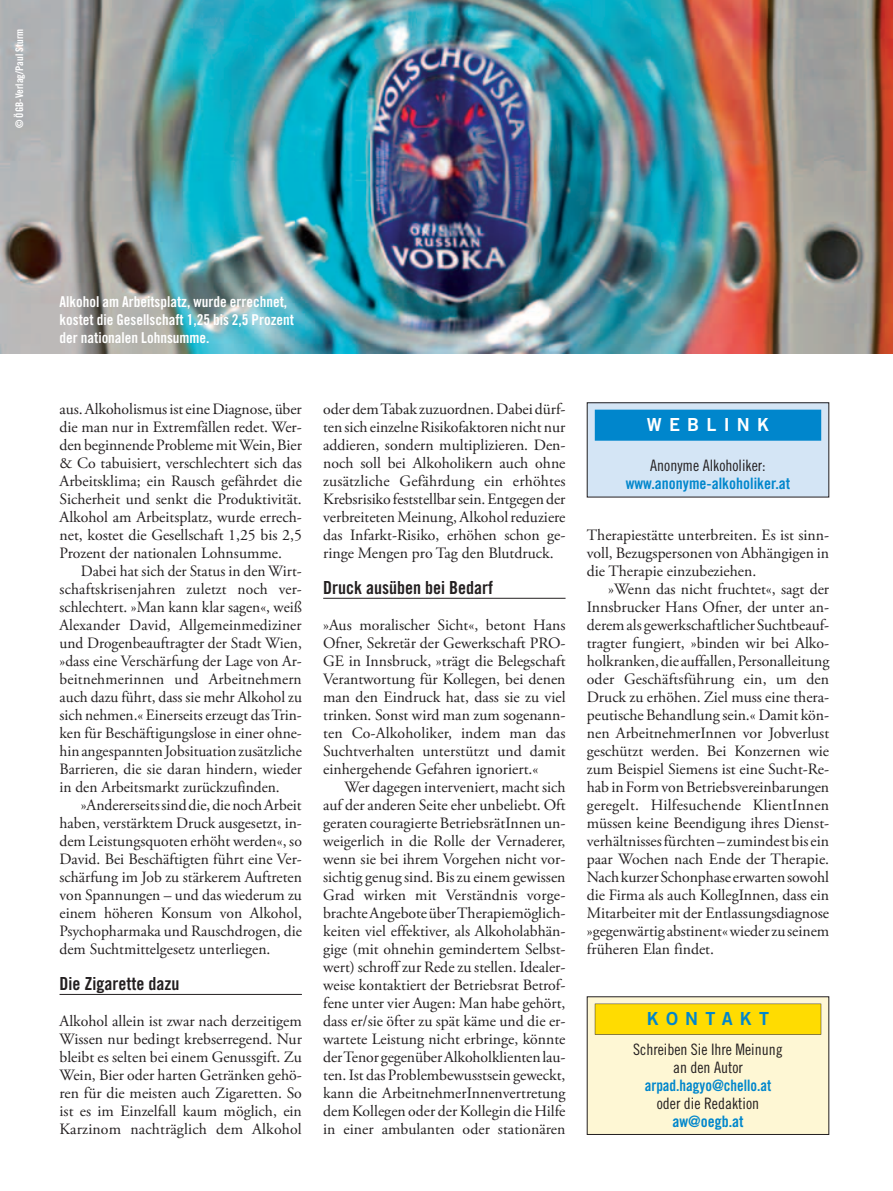
<style>
.page{position:relative;width:893px;height:1191px;background:#fff}
.page>*{position:absolute;margin:0;border:0;box-sizing:border-box;transform-origin:0 0}
.t1{font:18px "Trade Gothic Bold Cond Twenty";color:#231f20}
.t2{font:18px "Trade Gothic Bold Two";letter-spacing:.4em;color:#0086cc}
.t3{font:18px "Trade Gothic Bold Two";letter-spacing:.4em;color:#fff}
.t4{font:15.75px/18px "Adobe Garamond Pro";color:#231f20;text-align:justify}
.t5{font:15.75px/18px "Trade Gothic Cond Eighteen";color:#231f20;text-align:center}
.t6{font:15.75px "Trade Gothic Bold Cond Twenty";color:#0086cc}
.t7{font:15.75px "Trade Gothic Bold Cond Twenty";color:#0086cc;scale:.95 1}
.t8{font:15px/18px "Trade Gothic Bold Cond Twenty";color:#fff}
.t9{font:10.5px "Trade Gothic Bold Cond Twenty";color:#fff}
</style>
<div class="page">
<hr style="left:60px;top:994px;width:242px;height:1px;background:#231f20">
<hr style="left:323px;top:598px;width:243px;height:1px;background:#231f20">
<div style="left:587px;top:996px;width:242px;height:138px;background:#fef7d4"></div>
<div style="left:595px;top:1003px;width:226px;height:31px;background:#b3ad96"></div>
<div style="left:595px;top:1004px;width:226px;height:30px;background:#ffdc01"></div>
<img style="left:0;top:0;width:893px;height:353px">
<div style="left:587px;top:403px;width:242px;height:94px;background:#d4e5f5"></div>
<div style="left:595px;top:409px;width:226px;height:32px;background:#0086cc"></div>
<div style="left:587px;top:402px;width:242px;height:95px;border:1px solid #231f20"></div>
<p class="t9" style="left:13px;top:128px;width:101px;rotate:-90deg">© ÖGB-Verlag/Paul Sturm</p>
<p class="t8" style="left:60px;top:293px;width:236px">Alkohol am Arbeitsplatz, wurde errechnet, kostet die Gesellschaft 1,25 bis 2,5 Prozent der nationalen Lohnsumme.</p>
<p class="t4" style="left:60px;top:401px;width:244px">aus. Alkoholismus ist eine Diagnose, über die man nur in Extremfällen redet. Wer&shy;den beginnende Probleme mit Wein, Bier &amp; Co tabuisiert, verschlechtert sich das Arbeitsklima; ein Rausch gefährdet die Sicherheit und senkt die Produktivität.<br>Alkohol am Arbeitsplatz, wurde errech&shy;net, kostet die Gesellschaft 1,25 bis 2,5<br>Prozent der nationalen Lohnsumme.</p>
<p class="t4" style="left:60px;top:563px;width:244px;text-indent:21px">Dabei hat sich der Status in den Wirt&shy;schaftskrisenjahren zuletzt noch ver&shy;schlechtert. »Man kann klar sagen«, weiß Alexander David, Allgemeinmediziner und Drogenbeauftragter der Stadt Wien, »dass eine Verschärfung der Lage von Ar&shy;beitnehmerinnen und Arbeitnehmern auch dazu führt, dass sie mehr Alkohol zu sich nehmen.« Einerseits erzeugt das Trin&shy;ken für Beschäftigungslose in einer ohne&shy;hin angespannten Jobsituation zusätzliche Barrieren, die sie daran hindern, wieder in den Arbeitsmarkt zurückzufinden.</p>
<p class="t4" style="left:60px;top:797px;width:244px;text-indent:21px">»Andererseits sind die, die noch Arbeit haben, verstärktem Druck ausgesetzt, in&shy;dem Leistungsquoten erhöht werden«, so David. Bei Beschäftigten führt eine Ver&shy;schärfung im Job zu stärkerem Auftreten von Spannungen – und das wiederum zu einem höheren Konsum von Alkohol, Psychopharmaka und Rauschdrogen, die dem Suchtmittelgesetz unterliegen.</p>
<p class="t1" style="left:60px;top:973px;width:121px">Die Zigarette dazu</p>
<p class="t4" style="left:60px;top:1013px;width:244px">Alkohol allein ist zwar nach derzeitigem Wissen nur bedingt krebserregend. Nur bleibt es selten bei einem Genussgift. Zu Wein, Bier oder harten Getränken gehö&shy;ren für die meisten auch Zigaretten. So ist es im Einzelfall kaum möglich, ein Karzinom nachträglich dem Alkohol</p>
<p class="t4" style="left:323px;top:401px;width:244px">oder dem Tabak zuzuordnen. Dabei dürf&shy;ten sich einzelne Risikofaktoren nicht nur addieren, sondern multiplizieren. Den&shy;noch soll bei Alkoholikern auch ohne zusätzliche Gefährdung ein erhöhtes Krebsrisiko feststellbar sein. Entgegen der verbreiteten Meinung, Alkohol reduziere das Infarkt-Risiko, erhöhen schon ge&shy;ringe Mengen pro Tag den Blutdruck.</p>
<p class="t1" style="left:323px;top:577px;width:171px">Druck ausüben bei Bedarf</p>
<p class="t4" style="left:323px;top:617px;width:244px">»Aus moralischer Sicht«, betont Hans Ofner, Sekretär der Gewerkschaft PRO-GE in Innsbruck, »trägt die Belegschaft Verantwortung für Kollegen, bei denen man den Eindruck hat, dass sie zu viel trinken. Sonst wird man zum sogenann&shy;ten Co-Alkoholiker, indem man das Suchtverhalten unterstützt und damit einhergehende Gefahren ignoriert.«</p>
<p class="t4" style="left:323px;top:779px;width:244px;text-indent:21px">Wer dagegen interveniert, macht sich auf der anderen Seite eher unbeliebt. Oft geraten couragierte BetriebsrätInnen un&shy;weigerlich in die Rolle der Vernaderer, wenn sie bei ihrem Vorgehen nicht vor&shy;sichtig genug sind. Bis zu einem gewissen Grad wirken mit Verständnis vorge&shy;brachte Angebote über Therapiemöglich&shy;keiten viel effektiver, als Alkoholabhän&shy;gige (mit ohnehin gemindertem Selbst&shy;wert) schroff zur Rede zu stellen. Idealer&shy;weise kontaktiert der Betriebsrat Betrof&shy;fene unter vier Augen: Man habe gehört, dass er/sie öfter zu spät käme und die er&shy;wartete Leistung nicht erbringe, könnte der Tenor gegenüber Alkoholklienten lau&shy;ten. Ist das Problembewusstsein geweckt, kann die ArbeitnehmerInnenvertretung dem Kollegen oder der Kollegin die Hilfe in einer ambulanten oder stationären</p>
<p class="t3" style="left:647px;top:414px;width:122px">WEBLINK</p>
<p class="t5" style="left:650px;top:457px;width:117px">Anonyme Alkoholiker:</p>
<p class="t6" style="left:626px;top:474px;width:166px">www.anonyme-alkoholiker.at</p>
<p class="t4" style="left:587px;top:527px;width:244px">Therapiestätte unterbreiten. Es ist sinn&shy;voll, Bezugspersonen von Abhängigen in die Therapie einzubeziehen.</p>
<p class="t4" style="left:587px;top:581px;width:244px;text-indent:21px">»Wenn das nicht fruchtet«, sagt der Innsbrucker Hans Ofner, der unter an&shy;derem als gewerkschaftlicher Suchtbeauf&shy;tragter fungiert, »binden wir bei Alko&shy;holkranken, die auffallen, Personalleitung oder Geschäftsführung ein, um den Druck zu erhöhen. Ziel muss eine thera&shy;peutische Behandlung sein.« Damit kön&shy;nen ArbeitnehmerInnen vor Jobverlust geschützt werden. Bei Konzernen wie zum Beispiel Siemens ist eine Sucht-Re&shy;hab in Form von Betriebsvereinbarungen geregelt. Hilfesuchende KlientInnen müssen keine Beendigung ihres Dienst&shy;verhältnisses fürchten – zumindest bis ein paar Wochen nach Ende der Therapie.<br>Nach kurzer Schonphase erwarten sowohl die Firma als auch KollegInnen, dass ein Mitarbeiter mit der Entlassungsdiagnose »gegenwärtig abstinent« wieder zu seinem früheren Elan findet.</p>
<p class="t2" style="left:647px;top:1007px;width:124px">KONTAKT</p>
<p class="t5" style="left:633px;top:1040px;width:151px">Schreiben Sie Ihre Meinung an den Autor</p>
<p class="t7" style="left:645px;top:1075px;width:135px">arpad.hagyo@chello.at</p>
<p class="t5" style="left:657px;top:1094px;width:104px">oder die Redaktion</p>
<p class="t6" style="left:672px;top:1111px;width:73px">aw@oegb.at</p>
</div>
